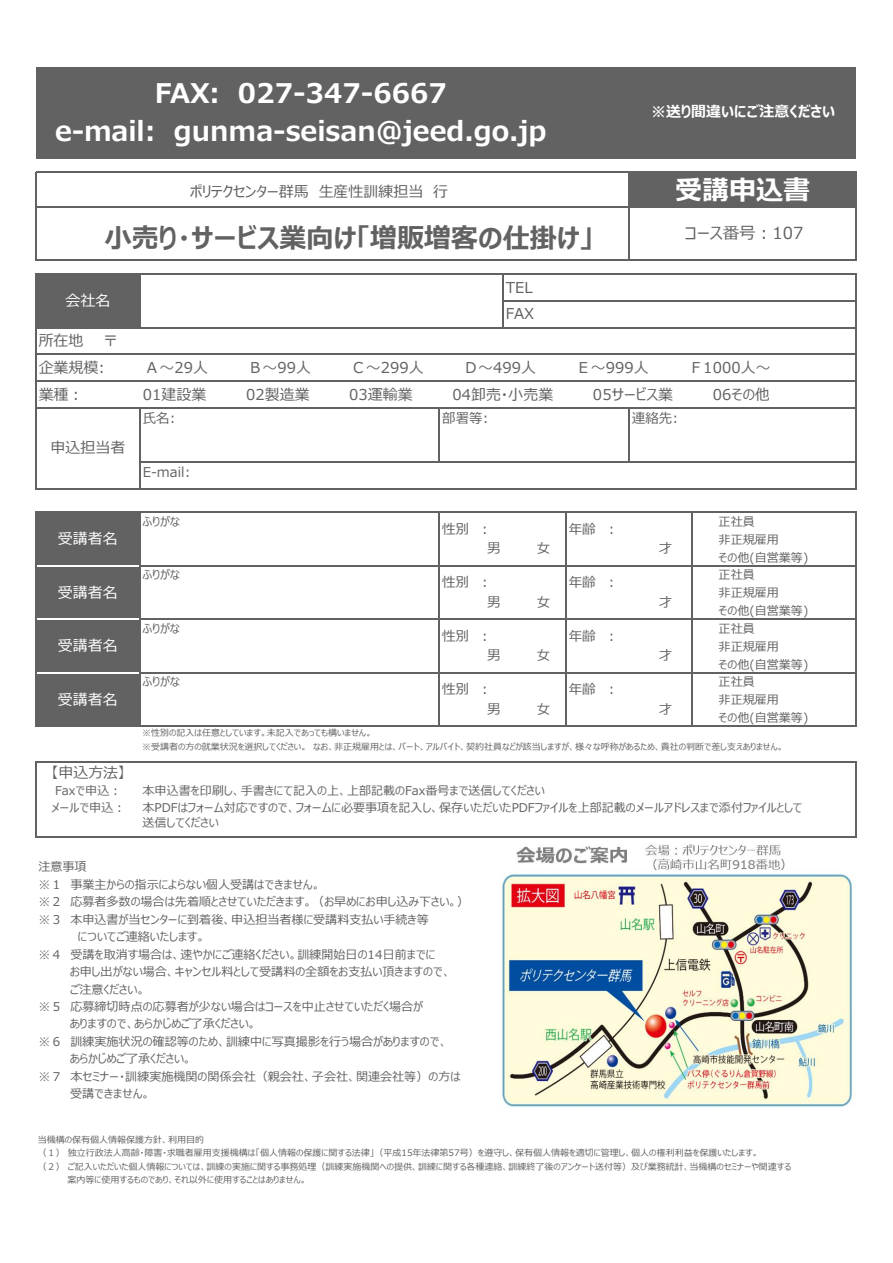
<style>
.page{position:relative;width:893px;height:1263px;background:#fff}
.page>*{position:absolute;margin:0;border:0;box-sizing:border-box;transform-origin:0 0}
.t1{font:27px/37.5px "Meiryo UI Bold";color:#fff;text-align:center}
.t2{font:27px "Meiryo UI Bold";color:#626262}
.t3{font:16.5px "Meiryo UI";color:#626262}
.t4{font:15px/26.8px "Meiryo UI";letter-spacing:.005em;color:#626262}
.t5{font:15px "Meiryo UI";color:#fff}
.t6{font:15px "Meiryo UI Bold";color:#fff}
.t7{font:13.5px/19.6px "Meiryo UI";color:#626262}
.t8{font:12px/17.9px "Meiryo UI";color:#626262}
.t9{font:9px/13.4px "Meiryo UI";color:#626262}
</style>
<div class="page">
<div style="left:36px;top:67px;width:820px;height:91px;background:#626262"></div>
<div style="left:629px;top:172px;width:227px;height:35px;background:#626262"></div>
<div style="left:36px;top:274px;width:104px;height:54px;background:#626262"></div>
<div style="left:36px;top:512px;width:104px;height:214px;background:#626262"></div>
<hr style="left:35px;top:172px;width:1px;height:88px;background:#626262">
<hr style="left:855px;top:173px;width:2px;height:87px;background:#626262">
<hr style="left:139px;top:275px;width:2px;height:53px;background:#626262">
<hr style="left:628px;top:173px;width:2px;height:87px;background:#626262">
<hr style="left:35px;top:273px;width:1px;height:216px;background:#626262">
<hr style="left:139px;top:409px;width:2px;height:80px;background:#626262">
<hr style="left:439px;top:409px;width:1px;height:53px;background:#626262">
<hr style="left:855px;top:275px;width:2px;height:214px;background:#626262">
<hr style="left:36px;top:565px;width:103px;height:1px;background:#fff">
<hr style="left:36px;top:618px;width:103px;height:2px;background:#fff">
<hr style="left:36px;top:672px;width:103px;height:1px;background:#fff">
<hr style="left:35px;top:512px;width:1px;height:215px;background:#626262">
<hr style="left:855px;top:513px;width:2px;height:214px;background:#626262">
<hr style="left:35px;top:761px;width:1px;height:76px;background:#626262">
<hr style="left:628px;top:409px;width:2px;height:53px;background:#626262">
<hr style="left:855px;top:762px;width:2px;height:75px;background:#626262">
<hr style="left:139px;top:513px;width:2px;height:214px;background:#626262">
<hr style="left:502px;top:275px;width:1px;height:53px;background:#626262">
<hr style="left:439px;top:513px;width:1px;height:214px;background:#626262">
<hr style="left:565px;top:513px;width:1px;height:214px;background:#626262">
<hr style="left:691px;top:513px;width:2px;height:214px;background:#626262">
<hr style="left:36px;top:172px;width:821px;height:1px;background:#626262">
<hr style="left:36px;top:206px;width:821px;height:2px;background:#626262">
<hr style="left:36px;top:259px;width:821px;height:1px;background:#626262">
<hr style="left:36px;top:273px;width:821px;height:2px;background:#626262">
<hr style="left:503px;top:300px;width:354px;height:2px;background:#626262">
<hr style="left:36px;top:327px;width:821px;height:1px;background:#626262">
<hr style="left:36px;top:354px;width:821px;height:1px;background:#626262">
<hr style="left:36px;top:381px;width:821px;height:1px;background:#626262">
<hr style="left:36px;top:407px;width:821px;height:2px;background:#626262">
<hr style="left:141px;top:461px;width:716px;height:1px;background:#626262">
<hr style="left:36px;top:488px;width:821px;height:1px;background:#626262">
<hr style="left:36px;top:512px;width:821px;height:1px;background:#626262">
<hr style="left:141px;top:565px;width:716px;height:1px;background:#626262">
<hr style="left:141px;top:618px;width:716px;height:2px;background:#626262">
<hr style="left:141px;top:672px;width:716px;height:1px;background:#626262">
<hr style="left:36px;top:725px;width:821px;height:2px;background:#626262">
<hr style="left:36px;top:761px;width:821px;height:1px;background:#626262">
<hr style="left:36px;top:836px;width:821px;height:1px;background:#626262">
<img style="left:499px;top:844px;width:355px;height:263px">
<h1 class="t1" style="left:55px;top:73px;width:493px">FAX: 027-347-6667<br>e-ｍail: gunma-seisan@jeed.go.jp</h1>
<p class="t4" style="left:190px;top:177px;width:259px">ポリテクセンター群馬 生産性訓練担当 行</p>
<h1 class="t2" style="left:105px;top:220px;width:490px">小売り・サービス業向け「増販増客の仕掛け」</h1>
<p class="t5" style="left:66px;top:290px;width:46px">会社名</p>
<p class="t4" style="left:506px;top:273px;width:30px">TEL<br>FAX</p>
<p class="t6" style="left:651px;top:101px;width:185px">※送り間違いにご注意ください</p>
<h1 class="t1" style="left:675px;top:169px;width:136px">受講申込書</h1>
<h2 class="t3" style="left:685px;top:222px;width:120px">コース番号：107</h2>
<p class="t4" style="left:39px;top:326px;width:46px">所在地</p>
<p class="t4" style="left:39px;top:326px;width:81px;text-indent:65px">〒企業規模:</p>
<p class="t4" style="left:145px;top:353px;width:65px">Ａ～29人</p>
<p class="t4" style="left:248px;top:353px;width:65px">Ｂ～99人</p>
<p class="t4" style="left:351px;top:353px;width:74px">Ｃ～299人</p>
<p class="t4" style="left:463px;top:353px;width:74px">Ｄ～499人</p>
<p class="t4" style="left:576px;top:353px;width:74px">Ｅ～999人</p>
<p class="t4" style="left:688px;top:353px;width:84px">Ｆ1000人～</p>
<p class="t4" style="left:39px;top:380px;width:46px">業種：</p>
<p class="t4" style="left:143px;top:380px;width:65px">01建設業</p>
<p class="t4" style="left:246px;top:380px;width:65px">02製造業</p>
<p class="t4" style="left:349px;top:380px;width:65px">03運輸業</p>
<p class="t4" style="left:452px;top:380px;width:102px">04卸売・小売業</p>
<p class="t4" style="left:593px;top:380px;width:82px">05サービス業</p>
<p class="t4" style="left:713px;top:380px;width:59px">06その他</p>
<p class="t4" style="left:51px;top:434px;width:76px">申込担当者</p>
<p class="t5" style="left:58px;top:528px;width:61px">受講者名</p>
<p class="t5" style="left:58px;top:582px;width:61px">受講者名</p>
<p class="t5" style="left:58px;top:635px;width:61px">受講者名</p>
<p class="t5" style="left:58px;top:689px;width:61px">受講者名</p>
<p class="t4" style="left:51px;top:759px;width:76px">【申込方法】</p>
<p class="t8" style="left:51px;top:782px;width:76px;line-height:16.8px;text-align:center">Faxで申込：メールで申込：</p>
<p class="t7" style="left:143px;top:408px;width:34px">氏名:</p>
<p class="t7" style="left:442px;top:408px;width:48px">部署等:</p>
<p class="t7" style="left:632px;top:408px;width:48px">連絡先:</p>
<p class="t7" style="left:143px;top:461px;width:49px">E-mail:</p>
<p class="t8" style="left:143px;top:512px;width:39px">ふりがな</p>
<p class="t8" style="left:719px;top:512px;width:91px">正社員<br>非正規雇用<br>その他(自営業等)</p>
<p class="t8" style="left:143px;top:565px;width:39px">ふりがな</p>
<p class="t8" style="left:719px;top:565px;width:91px">正社員<br>非正規雇用<br>その他(自営業等)</p>
<p class="t8" style="left:143px;top:619px;width:39px">ふりがな</p>
<p class="t8" style="left:719px;top:619px;width:91px">正社員<br>非正規雇用<br>その他(自営業等)</p>
<p class="t8" style="left:143px;top:672px;width:39px">ふりがな</p>
<p class="t8" style="left:719px;top:672px;width:91px">正社員<br>非正規雇用<br>その他(自営業等)</p>
<p class="t7" style="left:569px;top:518px;width:51px">年齢 ：</p>
<p class="t7" style="left:487px;top:518px;width:15px;text-indent:-45px">性別 ：男</p>
<p class="t7" style="left:659px;top:538px;width:15px">才</p>
<p class="t7" style="left:537px;top:538px;width:15px">女</p>
<p class="t7" style="left:569px;top:572px;width:51px">年齢 ：</p>
<p class="t7" style="left:487px;top:572px;width:15px;text-indent:-45px">性別 ：男</p>
<p class="t7" style="left:659px;top:591px;width:15px">才</p>
<p class="t7" style="left:537px;top:591px;width:15px">女</p>
<p class="t7" style="left:569px;top:625px;width:51px">年齢 ：</p>
<p class="t7" style="left:487px;top:625px;width:15px;text-indent:-45px">性別 ：男</p>
<p class="t7" style="left:659px;top:645px;width:15px">才</p>
<p class="t7" style="left:537px;top:645px;width:15px">女</p>
<p class="t7" style="left:569px;top:679px;width:51px">年齢 ：</p>
<p class="t7" style="left:487px;top:679px;width:15px;text-indent:-45px">性別 ：男</p>
<p class="t7" style="left:659px;top:698px;width:15px">才</p>
<p class="t7" style="left:537px;top:698px;width:15px">女</p>
<p class="t9" style="left:142px;top:726px;width:643px">※性別の記入は任意としています。未記入であっても構いません。<br>※受講者の方の就業状況を選択してください。 なお、非正規雇用とは、パート、アルバイト、契約社員などが該当しますが、様々な呼称があるため、貴社の判断で差し支えありません。</p>
<p class="t8" style="left:143px;top:782px;width:661px;line-height:16.8px">本申込書を印刷し、手書きにて記入の上、上部記載のFax番号まで送信してください<br>本PDFはフォーム対応ですので、フォームに必要事項を記入し、保存いただいたPDFファイルを上部記載のメールアドレスまで添付ファイルとして</p>
<p class="t8" style="left:143px;top:812px;width:78px">送信してください</p>
<p class="t8" style="left:38px;top:857px;width:50px">注意事項</p>
<p class="t8" style="left:38px;top:875px;width:284px">※１ 事業主からの指示によらない個人受講はできません。</p>
<p class="t8" style="left:38px;top:892px;width:432px">※２ 応募者多数の場合は先着順とさせていただきます。（お早めにお申し込み下さい。）</p>
<p class="t8" style="left:38px;top:910px;width:392px">※３ 本申込書が当センターに到着後、申込担当者様に受講料支払い手続き等</p>
<p class="t8" style="left:78px;top:927px;width:129px">についてご連絡いたします。</p>
<p class="t8" style="left:38px;top:944px;width:399px">※４ 受講を取消す場合は、速やかにご連絡ください。訓練開始日の14日前までに</p>
<p class="t8" style="left:70px;top:962px;width:382px">お申し出がない場合、キャンセル料として受講料の全額をお支払い頂きますので、</p>
<p class="t8" style="left:70px;top:979px;width:77px">ご注意ください。</p>
<p class="t8" style="left:38px;top:997px;width:386px">※５ 応募締切時点の応募者が少ない場合はコースを中止させていただく場合が</p>
<p class="t8" style="left:70px;top:1014px;width:188px">ありますので、あらかじめご了承ください。</p>
<p class="t8" style="left:38px;top:1032px;width:411px">※６ 訓練実施状況の確認等のため、訓練中に写真撮影を行う場合がありますので、</p>
<p class="t8" style="left:70px;top:1049px;width:123px">あらかじめご了承ください。</p>
<p class="t8" style="left:38px;top:1067px;width:424px">※７ 本セミナー・訓練実施機関の関係会社（親会社、子会社、関連会社等）の方は</p>
<p class="t8" style="left:70px;top:1084px;width:82px">受講できません。</p>
<p class="t9" style="left:38px;top:1132px;width:168px">当機構の保有個人情報保護方針、利用目的</p>
<p class="t9" style="left:38px;top:1146px;width:722px">（１）独立行政法人高齢・障害・求職者雇用支援機構は「個人情報の保護に関する法律」（平成15年法律第57号）を遵守し、保有個人情報を適切に管理し、個人の権利利益を保護いたします。</p>
<p class="t9" style="left:38px;top:1159px;width:755px">（２）ご記入いただいた個人情報については、訓練の実施に関する事務処理（訓練実施機関への提供、訓練に関する各種連絡、訓練終了後のアンケート送付等）及び業務統計、当機構のセミナーや関連する</p>
<p class="t9" style="left:68px;top:1173px;width:241px">案内等に使用するものであり、それ以外に使用することはありません。</p>
</div>
